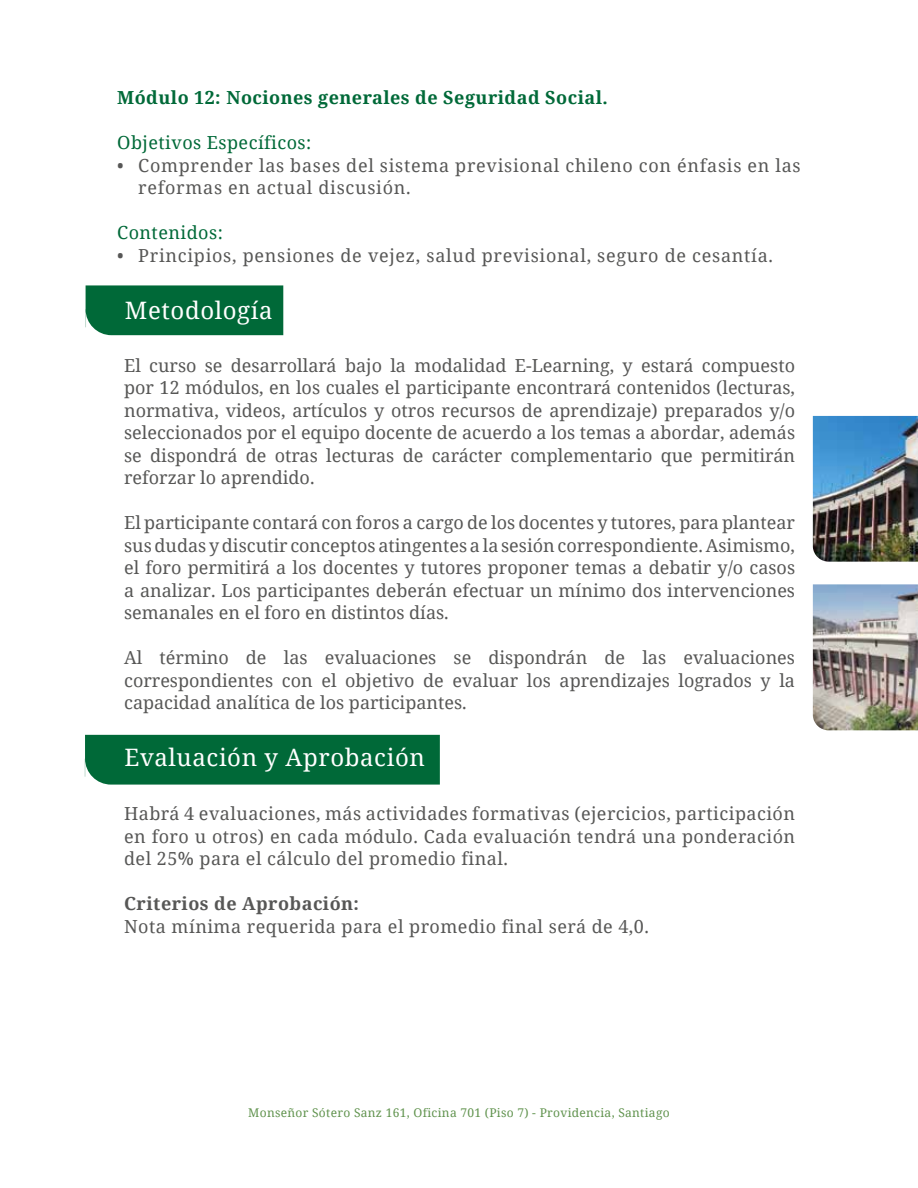
<style>
.page{position:relative;width:918px;height:1188px;background:#fff}
.page>*{position:absolute;margin:0;border:0;box-sizing:border-box;transform-origin:0 0}
.t1{font:24px "Noto Serif";letter-spacing:.025em;color:#fff}
.t2{font:18px/22.5px "Noto Serif";letter-spacing:.025em;color:#575756;text-align:justify}
.t3{font:700 18px "Noto Serif";letter-spacing:.025em;color:#006938}
.t4{font:18px "Noto Serif";letter-spacing:.025em;color:#006938}
.t5{font:700 18px "Noto Serif";letter-spacing:.025em;color:#575756}
.t6{font:12px "Noto Serif";letter-spacing:.025em;color:#1c6401}
</style>
<div class="page">
<img style="left:813px;top:416px;width:105px;height:146px">
<img style="left:813px;top:584px;width:105px;height:146px">
<div style="left:86px;top:285px;width:197px;height:50px;background:#006938"></div>
<div style="left:85px;top:735px;width:355px;height:50px;background:#006938"></div>
<p class="t3" style="left:117px;top:85px;width:492px">Módulo 12: Nociones generales de Seguridad Social.</p>
<p class="t4" style="left:117px;top:130px;width:196px">Objetivos Específicos:</p>
<p class="t2" style="left:138px;top:153px;width:664px;text-indent:-21px">• Comprender las bases del sistema previsional chileno con énfasis en las reformas en actual discusión.</p>
<p class="t4" style="left:117px;top:220px;width:107px">Contenidos:</p>
<p class="t2" style="left:117px;top:243px;width:657px">• Principios, pensiones de vejez, salud previsional, seguro de cesantía.</p>
<h1 class="t1" style="left:125px;top:294px;width:149px">Metodología</h1>
<p class="t2" style="left:124px;top:353px;width:673px">El curso se desarrollará bajo la modalidad E-Learning, y estará compuesto por 12 módulos, en los cuales el participante encontrará contenidos (lecturas, normativa, videos, artículos y otros recursos de aprendizaje) preparados y/o seleccionados por el equipo docente de acuerdo a los temas a abordar, además se dispondrá de otras lecturas de carácter complementario que permitirán reforzar lo aprendido.</p>
<p class="t2" style="left:124px;top:511px;width:672px">El participante contará con foros a cargo de los docentes y tutores, para plantear sus dudas y discutir conceptos atingentes a la sesión correspondiente. Asimismo, el foro permitirá a los docentes y tutores proponer temas a debatir y/o casos a analizar. Los participantes deberán efectuar un mínimo dos intervenciones semanales en el foro en distintos días.</p>
<p class="t2" style="left:124px;top:646px;width:672px">Al término de las evaluaciones se dispondrán de las evaluaciones correspondientes con el objetivo de evaluar los aprendizajes logrados y la capacidad analítica de los participantes.</p>
<h1 class="t1" style="left:124px;top:741px;width:302px">Evaluación y Aprobación</h1>
<p class="t2" style="left:124px;top:802px;width:672px">Habrá 4 evaluaciones, más actividades formativas (ejercicios, participación en foro u otros) en cada módulo. Cada evaluación tendrá una ponderación del 25% para el cálculo del promedio final.</p>
<p class="t5" style="left:124px;top:891px;width:236px">Criterios de Aprobación:</p>
<p class="t2" style="left:124px;top:915px;width:526px">Nota mínima requerida para el promedio final será de 4,0.</p>
<p class="t6" style="left:248px;top:1105px;width:423px">Monseñor Sótero Sanz 161, Oficina 701 (Piso 7) - Providencia, Santiago</p>
</div>
